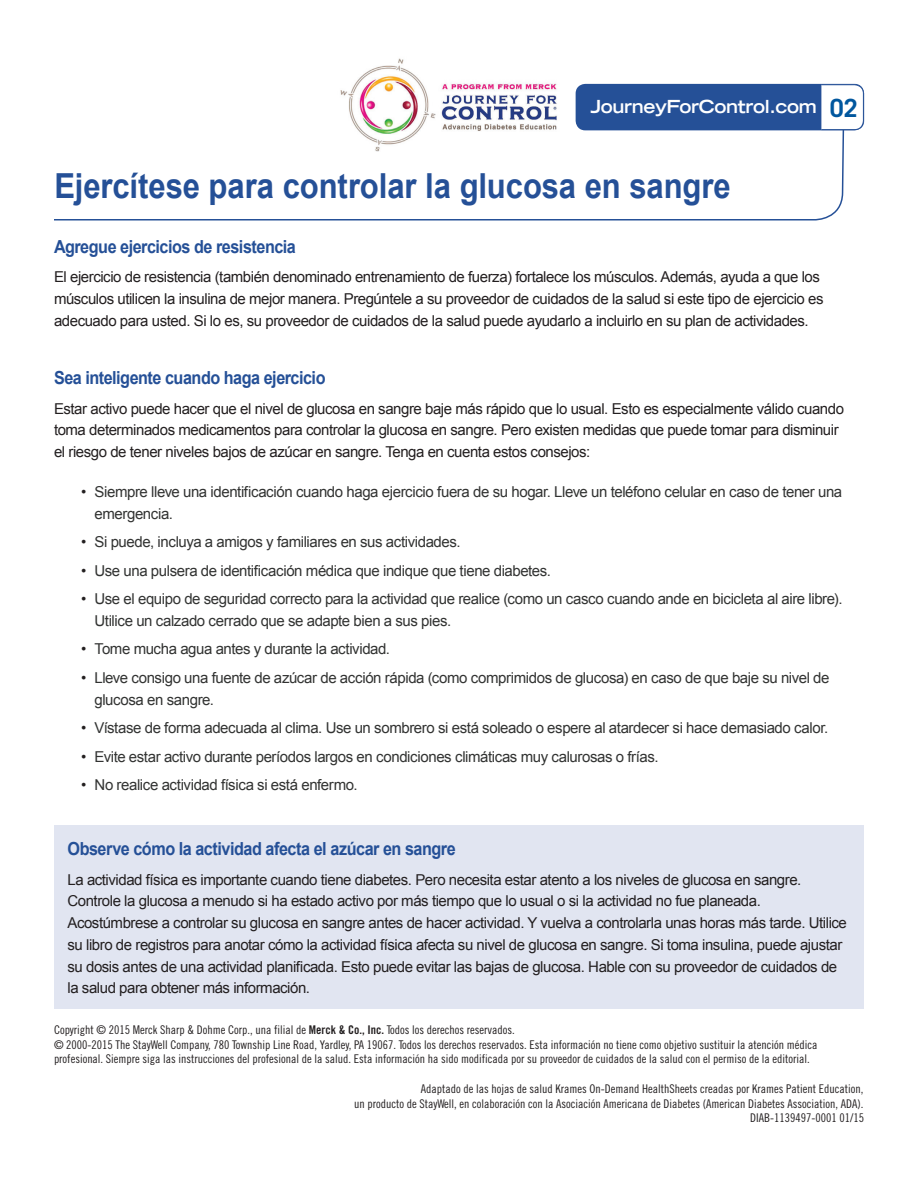
<style>
.page{position:relative;width:918px;height:1188px;background:#fff}
.page>*{position:absolute;margin:0;border:0;box-sizing:border-box;transform-origin:0 0}
.Level_2_Head__Ch_1{font:700 34.5px "Arial";letter-spacing:-.005em;color:#255097;scale:.9 1}
.t1{font:700 25.2px "Trade Gothic";color:#01579e}
.Level_2_Head__Ch_1-2{font:700 18px "Arial";letter-spacing:-.03em;color:#255097;scale:.9 1}
.t2{font:700 expanded 18px "Trade Gothic LH";letter-spacing:-.02em;color:#fff}
.copy{font:15px/21.8px "Arial";letter-spacing:-.03em;color:#231f20}
.Body_Text{font:15px/21.8px "Arial";letter-spacing:-.03em;color:#323332}
.small{font:12px/14.4px "Trade Gothic Cond Eighteen";color:#231f20;text-align:right}
.s1{color:#231f20}
.s2{font-family:"Trade Gothic Bold Cond Twenty"}
</style>
<div class="page">
<div style="left:54px;top:825px;width:810px;height:184px;background:#e1e5f1"></div>
<img style="left:340px;top:58px;width:217px;height:70px">
<svg style="left:54px;top:128px;width:791px;height:93px"></svg>
<div style="left:576px;top:85px;width:287px;height:45px;background:#255097;border-radius:9px"></div>
<div style="left:576px;top:84px;width:288px;height:46px;border:2px solid #255097;border-radius:9px"></div>
<svg style="left:821px;top:84px;width:43px;height:46px;background:#eef1f6"></svg>
<p class="t2" style="left:591px;top:95px;width:228px">JourneyForControl.com</p>
<p class="t1" style="left:830px;top:92px;width:29px">02</p>
<p class="Level_2_Head__Ch_1" style="left:54px;top:163px;width:753px">Ejercítese para controlar la glucosa en sangre</p>
<p class="Level_2_Head__Ch_1-2" style="left:54px;top:235px;width:270px">Agregue ejercicios de resistencia</p>
<p class="copy" style="left:54px;top:266px;width:771px">El ejercicio de resistencia (también denominado entrenamiento de fuerza) fortalece los músculos. Además, ayuda a que los músculos utilicen la insulina de mejor manera. Pregúntele a su proveedor de cuidados de la salud si este tipo de ejercicio es adecuado para usted. Si lo es, su proveedor de cuidados de la salud puede ayudarlo a incluirlo en su plan de actividades.</p>
<p class="Level_2_Head__Ch_1-2" style="left:54px;top:366px;width:303px">Sea inteligente cuando haga ejercicio</p>
<p class="copy" style="left:54px;top:398px;width:792px">Estar activo puede hacer que el nivel de glucosa en sangre baje más rápido que lo usual. Esto es especialmente válido cuando toma determinados medicamentos para controlar la glucosa en sangre. Pero existen medidas que puede tomar para disminuir el riesgo de tener niveles bajos de azúcar en sangre. Tenga en cuenta estos consejos:</p>
<p class="Body_Text" style="left:94px;top:481px;width:749px;text-indent:-14px"><span class="s1">•</span> Siempre lleve una identificación cuando haga ejercicio fuera de su hogar. Lleve un teléfono celular en caso de tener una emergencia.</p>
<p class="Body_Text" style="left:81px;top:531px;width:381px"><span class="s1">•</span> Si puede, incluya a amigos y familiares en sus actividades.</p>
<p class="Body_Text" style="left:81px;top:560px;width:472px"><span class="s1">•</span> Use una pulsera de identificación médica que indique que tiene diabetes.</p>
<p class="Body_Text" style="left:94px;top:588px;width:750px;text-indent:-14px"><span class="s1">•</span> Use el equipo de seguridad correcto para la actividad que realice (como un casco cuando ande en bicicleta al aire libre).<br>Utilice un calzado cerrado que se adapte bien a sus pies.</p>
<p class="Body_Text" style="left:81px;top:638px;width:311px"><span class="s1">•</span> Tome mucha agua antes y durante la actividad.</p>
<p class="Body_Text" style="left:94px;top:667px;width:737px;text-indent:-14px"><span class="s1">•</span> Lleve consigo una fuente de azúcar de acción rápida (como comprimidos de glucosa) en caso de que baje su nivel de glucosa en sangre.</p>
<p class="Body_Text" style="left:81px;top:717px;width:749px"><span class="s1">•</span> Vístase de forma adecuada al clima. Use un sombrero si está soleado o espere al atardecer si hace demasiado calor.</p>
<p class="Body_Text" style="left:81px;top:746px;width:579px"><span class="s1">•</span> Evite estar activo durante períodos largos en condiciones climáticas muy calurosas o frías.</p>
<p class="Body_Text" style="left:81px;top:774px;width:278px"><span class="s1">•</span> No realice actividad física si está enfermo.</p>
<p class="Level_2_Head__Ch_1-2" style="left:68px;top:837px;width:433px">Observe cómo la actividad afecta el azúcar en sangre</p>
<p class="copy" style="left:68px;top:869px;width:781px">La actividad física es importante cuando tiene diabetes. Pero necesita estar atento a los niveles de glucosa en sangre.<br>Controle la glucosa a menudo si ha estado activo por más tiempo que lo usual o si la actividad no fue planeada.<br>Acostúmbrese a controlar su glucosa en sangre antes de hacer actividad. Y vuelva a controlarla unas horas más tarde. Utilice su libro de registros para anotar cómo la actividad física afecta su nivel de glucosa en sangre. Si toma insulina, puede ajustar su dosis antes de una actividad planificada. Esto puede evitar las bajas de glucosa. Hable con su proveedor de cuidados de la salud para obtener más información.</p>
<p class="small" style="left:54px;top:1023px;width:462px">Copyright © 2015 Merck Sharp &amp; Dohme Corp., una filial de <span class="s2">Merck &amp; Co., Inc.</span> Todos los derechos reservados.</p>
<p class="small" style="left:54px;top:1037px;width:765px;text-align:left">© 2000-2015 The StayWell Company, 780 Township Line Road, Yardley, PA 19067. Todos los derechos reservados. Esta información no tiene como objetivo sustituir la atención médica profesional. Siempre siga las instrucciones del profesional de la salud. Esta información ha sido modificada por su proveedor de cuidados de la salud con el permiso de la editorial.</p>
<p class="small" style="left:354px;top:1082px;width:511px">Adaptado de las hojas de salud Krames On-Demand HealthSheets creadas por Krames Patient Education,<br>un producto de StayWell, en colaboración con la Asociación Americana de Diabetes (American Diabetes Association, ADA).</p>
<p class="small" style="left:750px;top:1111px;width:115px">DIAB-1139497-0001 01/15</p>
</div>
